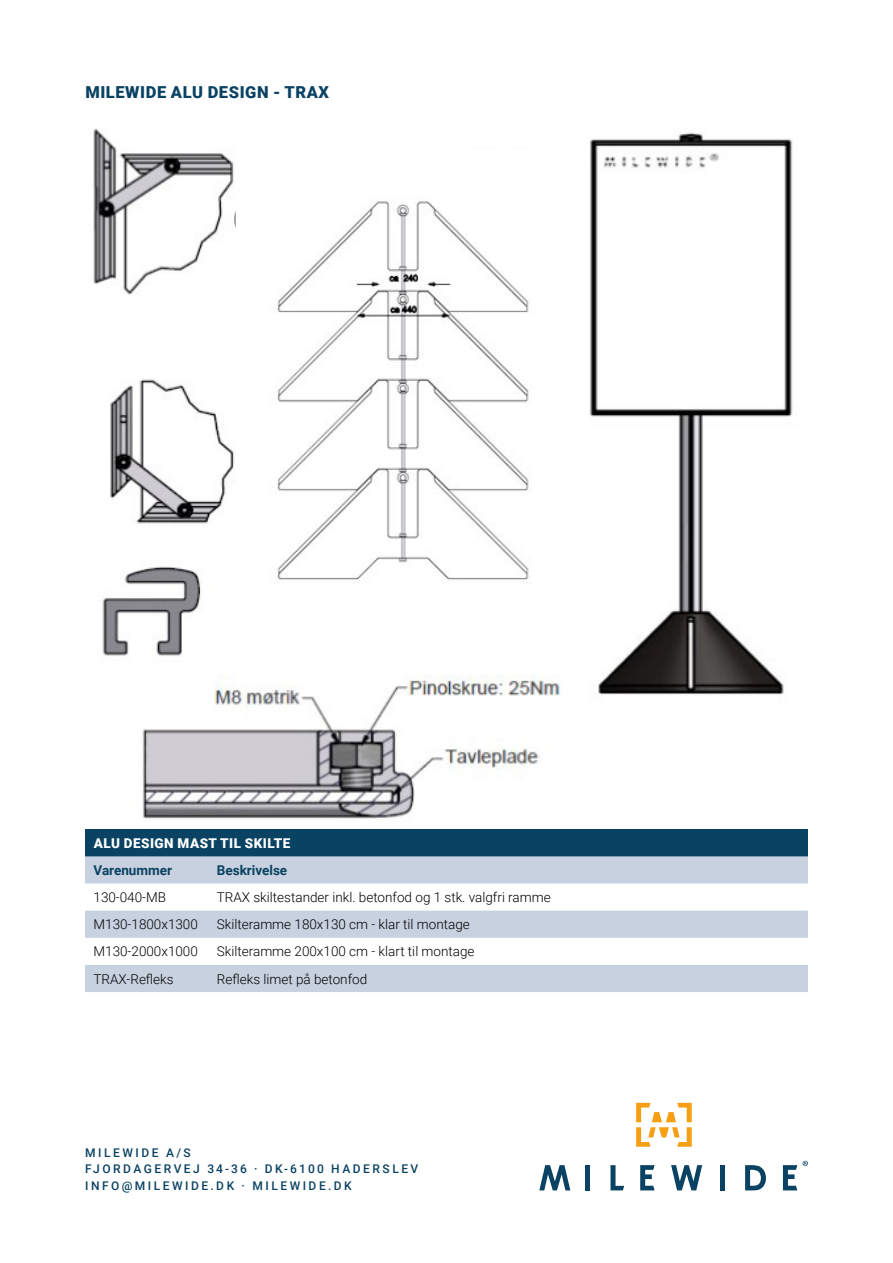
<style>
.page{position:relative;width:893px;height:1263px;background:#fff}
.page>*{position:absolute;margin:0;border:0;box-sizing:border-box;transform-origin:0 0}
.t1{font:900 16.5px "Roboto";letter-spacing:.035em;color:#094262}
.t2{font:300 13.5px "Roboto";color:#000}
.t3{font:900 13.5px "Roboto";letter-spacing:.035em;color:#fff}
.t4{font:700 13.5px "Roboto";color:#094262}
.t5{font:500 12px/16.5px "Roboto";letter-spacing:.21em;color:#094262}
</style>
<div class="page">
<img style="left:93px;top:128px;width:469px;height:691px">
<svg style="left:636px;top:1103px;width:56px;height:44px"></svg>
<div style="left:585px;top:1165px;width:5px;height:25px;background:#094262"></div>
<svg style="left:610px;top:1165px;width:14px;height:25px"></svg>
<svg style="left:640px;top:1165px;width:15px;height:25px"></svg>
<svg style="left:783px;top:1165px;width:14px;height:25px"></svg>
<svg style="left:671px;top:1165px;width:31px;height:25px"></svg>
<svg style="left:539px;top:1165px;width:31px;height:25px"></svg>
<div style="left:719px;top:1165px;width:5px;height:25px;background:#094262"></div>
<svg style="left:745px;top:1165px;width:21px;height:25px"></svg>
<svg style="left:803px;top:1161px;width:5px;height:5px"></svg>
<div style="left:85px;top:829px;width:723px;height:27px;background:#094262"></div>
<svg style="left:85px;top:856px;width:723px;height:136px;fill:#c8d1df"></svg>
<div style="left:236px;top:149px;width:332px;height:502px;background:#fff"></div>
<img style="left:277px;top:201px;width:252px;height:379px">
<img style="left:590px;top:132px;width:203px;height:563px">
<p class="t1" style="left:85px;top:81px;width:245px">MILEWIDE ALU DESIGN - TRAX</p>
<p class="t3" style="left:94px;top:834px;width:198px">ALU DESIGN MAST TIL SKILTE</p>
<p class="t4" style="left:94px;top:861px;width:80px">Varenummer</p>
<p class="t4" style="left:217px;top:861px;width:72px">Beskrivelse</p>
<p class="t2" style="left:94px;top:888px;width:74px">130-040-MB</p>
<p class="t2" style="left:217px;top:888px;width:335px">TRAX skiltestander inkl. betonfod og 1 stk. valgfri ramme</p>
<p class="t2" style="left:94px;top:915px;width:106px">M130-1800x1300</p>
<p class="t2" style="left:217px;top:915px;width:255px">Skilteramme 180x130 cm - klar til montage</p>
<p class="t2" style="left:94px;top:942px;width:106px">M130-2000x1000</p>
<p class="t2" style="left:217px;top:942px;width:259px">Skilteramme 200x100 cm - klart til montage</p>
<p class="t2" style="left:94px;top:969px;width:82px">TRAX-Refleks</p>
<p class="t2" style="left:217px;top:969px;width:152px">Refleks limet på betonfod</p>
<p class="t5" style="left:85px;top:1144px;width:335px">MILEWIDE A/S<br>FJORDAGERVEJ 34-36 · DK-6100 HADERSLEV<br>INFO@MILEWIDE.DK · MILEWIDE.DK</p>
</div>
